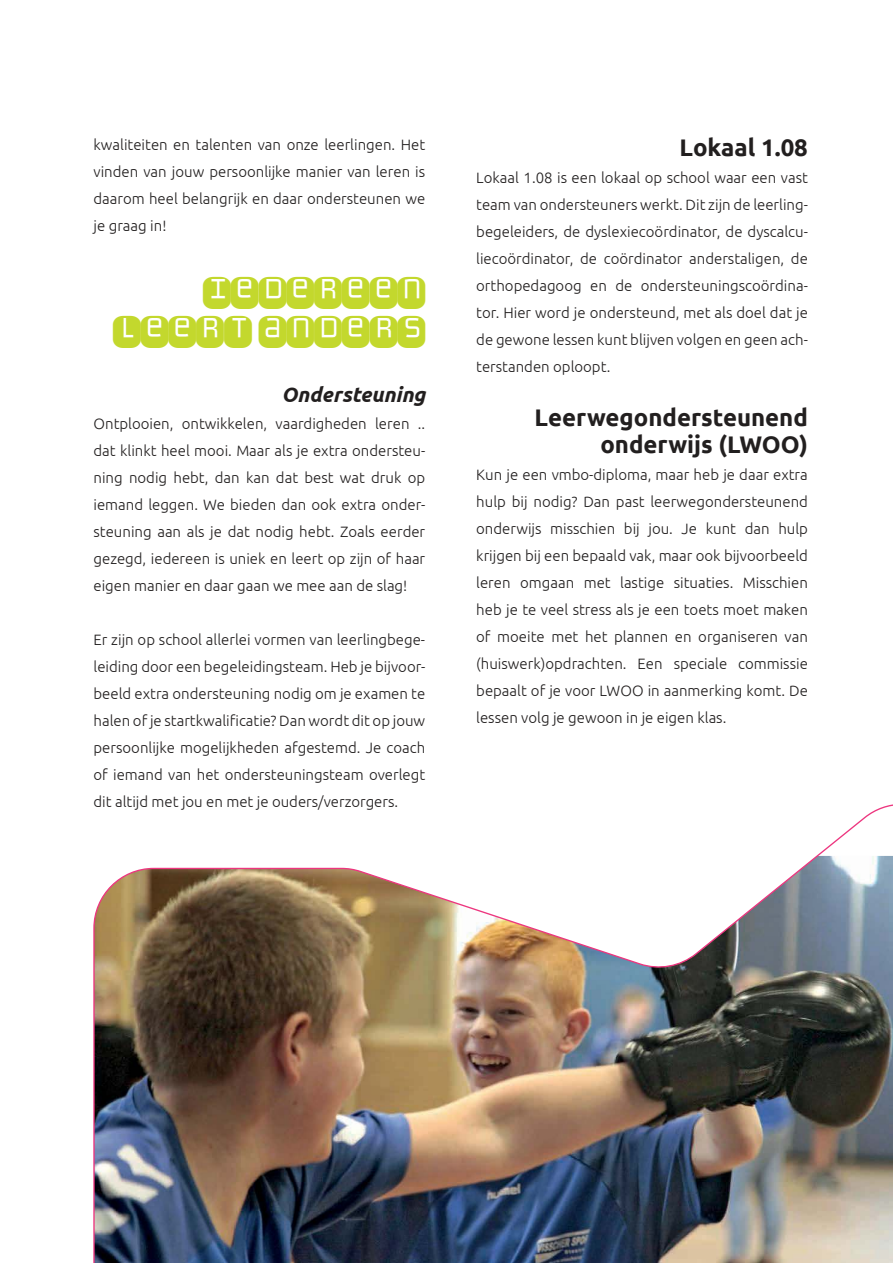
<style>
.page{position:relative;width:893px;height:1263px;background:#fff}
.page>*{position:absolute;margin:0;border:0;box-sizing:border-box;transform-origin:0 0}
.t1{font:48px/39px "Monofett";color:#c3d82d;text-align:right}
.t2{font:700 24px/27px "Ubuntu";color:#221f1f;text-align:right}
.t3{font:italic 700 21px "Ubuntu";color:#221f1f}
.t4{font:300 15px/27px "Ubuntu";color:#221f1f;text-align:justify}
</style>
<div class="page">
<img style="left:93px;top:804px;width:800px;height:459px">
<p class="t4" style="left:94px;top:132px;width:333px">kwaliteiten en talenten van onze leerlingen. Het vinden van jouw persoonlijke manier van leren is daarom heel belangrijk en daar ondersteunen we je graag in!</p>
<h1 class="t1" style="left:113px;top:273px;width:314px">IEDEREEN<br>LEERT ANDERS</h1>
<h3 class="t3" style="left:281px;top:386px;width:145px">Ondersteuning</h3>
<p class="t4" style="left:94px;top:411px;width:333px">Ontplooien, ontwikkelen, vaardigheden leren .. dat klinkt heel mooi. Maar als je extra ondersteu&shy;ning nodig hebt, dan kan dat best wat druk op iemand leggen. We bieden dan ook extra onder&shy;steuning aan als je dat nodig hebt. Zoals eerder gezegd, iedereen is uniek en leert op zijn of haar eigen manier en daar gaan we mee aan de slag!</p>
<p class="t4" style="left:94px;top:627px;width:333px">Er zijn op school allerlei vormen van leerlingbege&shy;leiding door een begeleidingsteam. Heb je bijvoor&shy;beeld extra ondersteuning nodig om je examen te halen of je startkwalificatie? Dan wordt dit op jouw persoonlijke mogelijkheden afgestemd. Je coach of iemand van het ondersteuningsteam overlegt dit altijd met jou en met je ouders/verzorgers.</p>
<h2 class="t2" style="left:679px;top:135px;width:130px">Lokaal 1.08</h2>
<p class="t4" style="left:476px;top:165px;width:333px">Lokaal 1.08 is een lokaal op school waar een vast team van ondersteuners werkt. Dit zijn de leerling&shy;begeleiders, de dyslexiecoördinator, de dyscalcu&shy;liecoördinator, de coördinator anderstaligen, de orthopedagoog en de ondersteuningscoördina&shy;tor. Hier word je ondersteund, met als doel dat je de gewone lessen kunt blijven volgen en geen ach&shy;terstanden oploopt.</p>
<h2 class="t2" style="left:535px;top:405px;width:275px">Leerwegondersteunend onderwijs (LWOO)</h2>
<p class="t4" style="left:476px;top:462px;width:333px">Kun je een vmbo-diploma, maar heb je daar extra hulp bij nodig? Dan past leerwegondersteunend onderwijs misschien bij jou. Je kunt dan hulp krijgen bij een bepaald vak, maar ook bijvoorbeeld leren omgaan met lastige situaties. Misschien heb je te veel stress als je een toets moet maken of moeite met het plannen en organiseren van (huiswerk)opdrachten. Een speciale commissie bepaalt of je voor LWOO in aanmerking komt. De lessen volg je gewoon in je eigen klas.</p>
</div>
